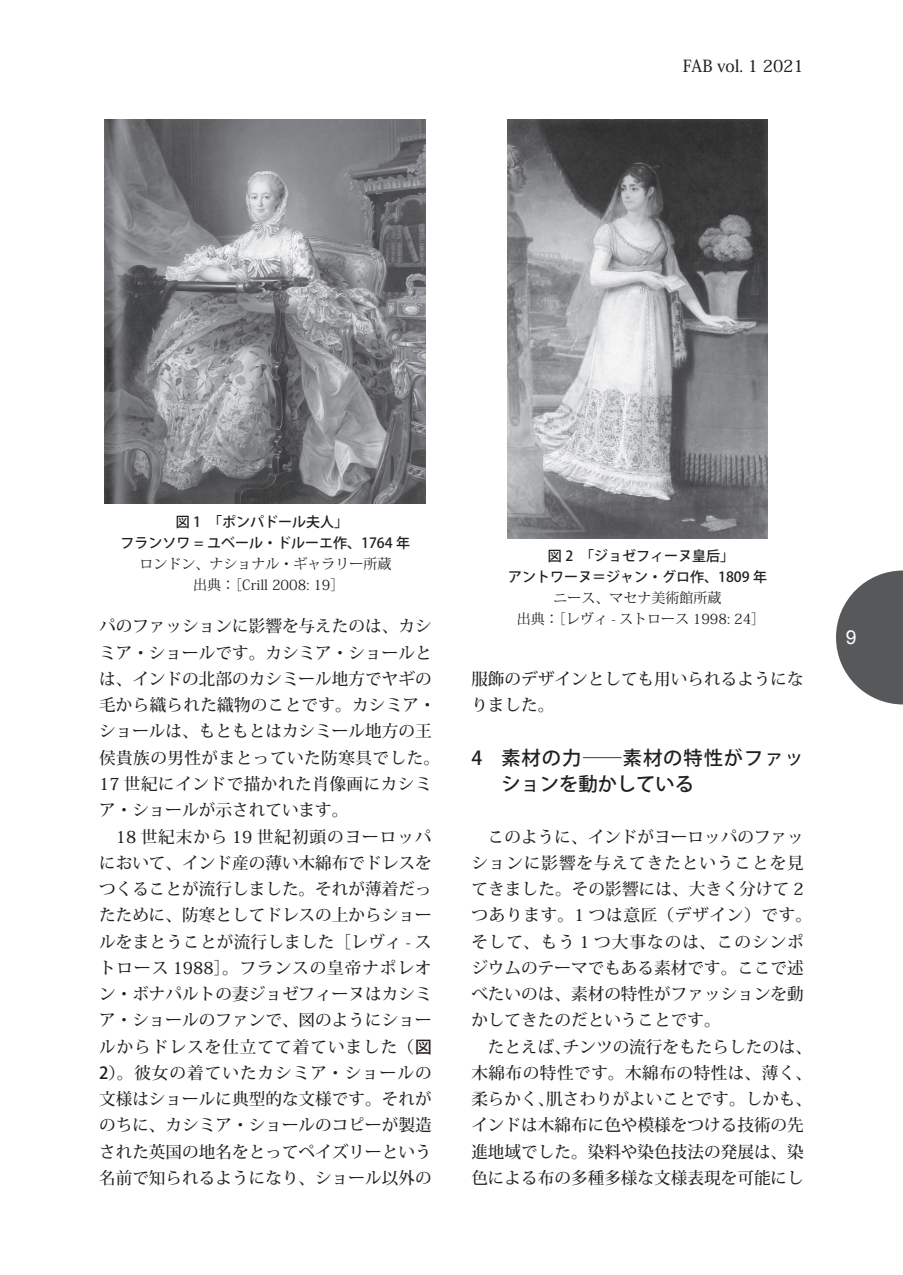
<style>
.page{position:relative;width:903px;height:1275px;background:#fff}
.page>*{position:absolute;margin:0;border:0;box-sizing:border-box;transform-origin:0 0}
.t1{font:500 19.25px/26.2px "Koz Go Pr 6 N";letter-spacing:.05em;color:#231f20}
.t2{font:19.25px "Arial";color:#fff}
.t3{font:500 16.62px/26.2px "Koz Min Pr 6 N";color:#231f20}
.t4{font:500 14px/21px "Koz Go Pr 6 N";color:#231f20;text-align:center}
.t5{font:14px/21px "Koz Min Pr 6 N";color:#231f20;text-align:center}
.s1{font-family:"Koz Go Pr 6 N"}
</style>
<div class="page">
<svg style="left:836px;top:570px;width:67px;height:134px"></svg>
<img style="left:105px;top:119px;width:321px;height:385px">
<img style="left:508px;top:119px;width:259px;height:420px">
<p class="t3" style="left:683px;top:54px;width:122px">FAB vol. 1 2021</p>
<p class="t4" style="left:121px;top:512px;width:291px">図 1　「ポンパドール夫人」　<br>フランソワ = ユベール・ドルーエ作、1764 年</p>
<p class="t5" style="left:139px;top:554px;width:254px">ロンドン、ナショナル・ギャラリー所蔵出典：［Crill 2008: 19］</p>
<p class="t4" style="left:508px;top:546px;width:260px">図 2　「ジョゼフィーヌ皇后」<br>アントワーヌ＝ジャン・グロ作、1809 年</p>
<p class="t5" style="left:517px;top:588px;width:250px">ニース、マセナ美術館所蔵<br>出典：［レヴィ - ストロース 1998: 24］</p>
<p class="t3" style="left:99px;top:614px;width:342px">パのファッションに影響を与えたのは、カシミア・ショールです。カシミア・ショールとは、インドの北部のカシミール地方でヤギの毛から織られた織物のことです。カシミア・ショールは、もともとはカシミール地方の王侯貴族の男性がまとっていた防寒具でした。<br>17 世紀にインドで描かれた肖像画にカシミア・ショールが示されています。</p>
<p class="t3" style="left:99px;top:824px;width:334px;text-align:justify;text-indent:17px">18 世紀末から 19 世紀初頭のヨーロッパにおいて、インド産の薄い木綿布でドレスをつくることが流行しました。それが薄着だったために、防寒としてドレスの上からショールをまとうことが流行しました［レヴィ - ストロース 1988］。フランスの皇帝ナポレオン・ボナパルトの妻ジョゼフィーヌはカシミア・ショールのファンで、図のようにショールからドレスを仕立てて着ていました（<span class="s1">図2</span>）。彼女の着ていたカシミア・ショールの文様はショールに典型的な文様です。それがのちに、カシミア・ショールのコピーが製造された英国の地名をとってペイズリーという名前で知られるようになり、ショール以外の</p>
<p class="t3" style="left:471px;top:666px;width:334px">服飾のデザインとしても用いられるようになりました。</p>
<p class="t1" style="left:501px;top:745px;width:304px;text-indent:-30px">4　素材の力―素材の特性がファッションを動かしている</p>
<p class="t3" style="left:471px;top:824px;width:342px;text-indent:17px">このように、インドがヨーロッパのファッションに影響を与えてきたということを見てきました。その影響には、大きく分けて 2つあります。1 つは意匠（デザイン）です。そして、もう 1 つ大事なのは、このシンポジウムのテーマでもある素材です。ここで述べたいのは、素材の特性がファッションを動かしてきたのだということです。</p>
<p class="t3" style="left:471px;top:1034px;width:342px;text-indent:17px">たとえば、チンツの流行をもたらしたのは、木綿布の特性です。木綿布の特性は、薄く、柔らかく、肌さわりがよいことです。しかも、インドは木綿布に色や模様をつける技術の先進地域でした。染料や染色技法の発展は、染色による布の多種多様な文様表現を可能にし</p>
<p class="t2" style="left:846px;top:625px;width:12px">9</p>
</div>
